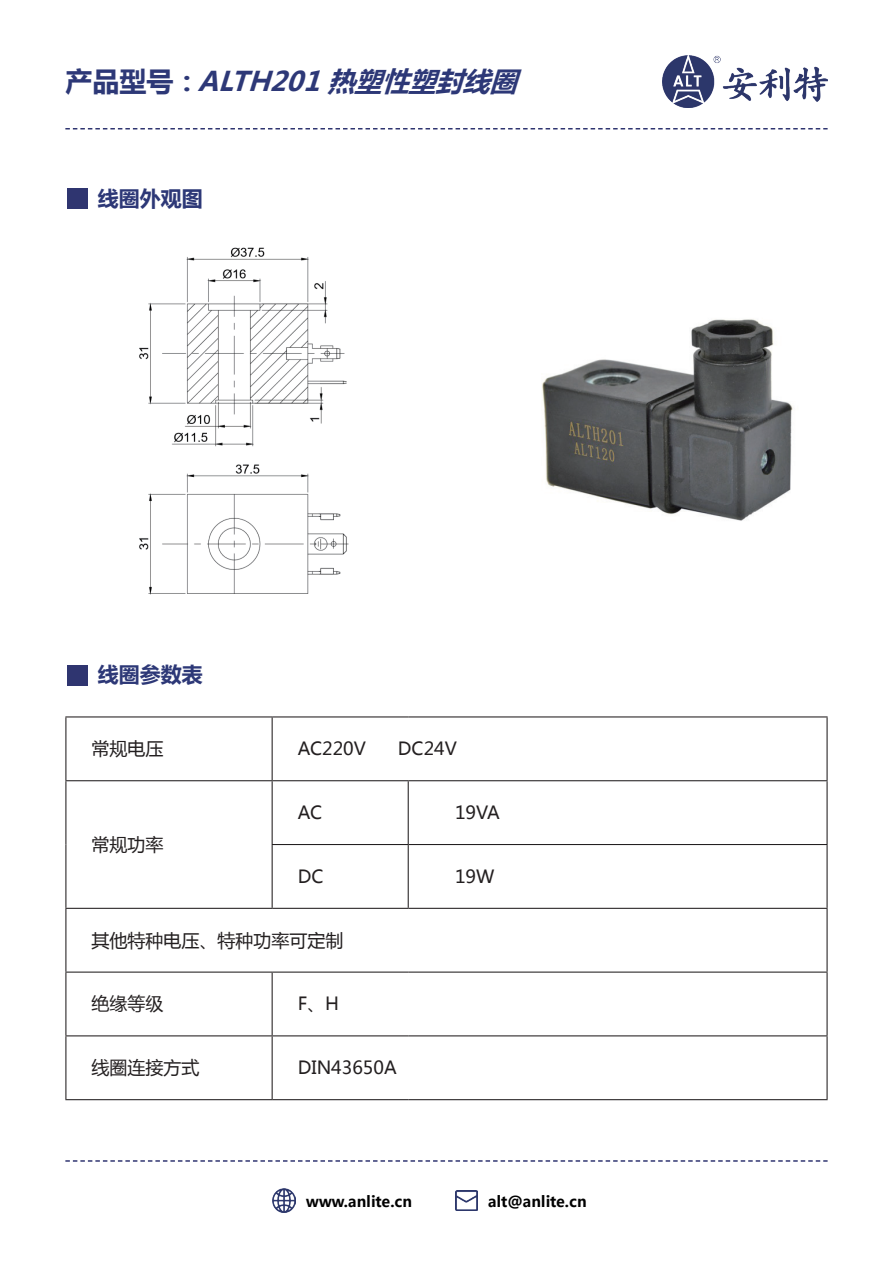
<style>
.page{position:relative;width:893px;height:1263px;background:#fff}
.page>*{position:absolute;margin:0;border:0;box-sizing:border-box;transform-origin:0 0}
.t1{font:italic 700 27px "Microsoft Ya Hei";color:#2d3877}
.t2{font:700 21px "Microsoft Ya Hei";color:#2d3877}
.t3{font:18px "Microsoft Ya Hei";color:#231f20}
.t4{font:700 15px "Microsoft Ya Hei";color:#000}
.s1{font-style:normal}
</style>
<div class="page">
<img style="left:663px;top:56px;width:164px;height:52px">
<svg style="left:65px;top:128px;width:763px;height:1px"></svg>
<svg style="left:65px;top:1160px;width:763px;height:2px"></svg>
<div style="left:67px;top:188px;width:21px;height:21px;background:#2f3570"></div>
<div style="left:67px;top:665px;width:21px;height:20px;background:#2f3570"></div>
<img style="left:272px;top:1189px;width:24px;height:23px">
<img style="left:455px;top:1190px;width:23px;height:20px">
<img style="left:542px;top:319px;width:251px;height:202px">
<hr style="left:65px;top:716px;width:207px;height:1px;background:#231f20">
<hr style="left:65px;top:717px;width:1px;height:63px;background:#231f20">
<hr style="left:272px;top:716px;width:136px;height:1px;background:#231f20">
<hr style="left:272px;top:717px;width:1px;height:63px;background:#231f20">
<hr style="left:408px;top:716px;width:420px;height:1px;background:#231f20">
<hr style="left:826px;top:717px;width:2px;height:63px;background:#231f20">
<hr style="left:65px;top:780px;width:207px;height:1px;background:#231f20">
<hr style="left:65px;top:781px;width:1px;height:63px;background:#231f20">
<hr style="left:272px;top:780px;width:136px;height:1px;background:#231f20">
<hr style="left:272px;top:781px;width:1px;height:63px;background:#231f20">
<hr style="left:408px;top:780px;width:420px;height:1px;background:#231f20">
<hr style="left:408px;top:781px;width:1px;height:63px;background:#231f20">
<hr style="left:826px;top:781px;width:2px;height:63px;background:#231f20">
<hr style="left:65px;top:844px;width:1px;height:64px;background:#231f20">
<hr style="left:272px;top:844px;width:136px;height:1px;background:#231f20">
<hr style="left:272px;top:845px;width:1px;height:63px;background:#231f20">
<hr style="left:408px;top:844px;width:420px;height:1px;background:#231f20">
<hr style="left:408px;top:845px;width:1px;height:63px;background:#231f20">
<hr style="left:826px;top:845px;width:2px;height:63px;background:#231f20">
<hr style="left:65px;top:908px;width:207px;height:1px;background:#231f20">
<hr style="left:65px;top:909px;width:1px;height:62px;background:#231f20">
<hr style="left:272px;top:908px;width:136px;height:1px;background:#231f20">
<hr style="left:408px;top:908px;width:420px;height:1px;background:#231f20">
<hr style="left:826px;top:909px;width:2px;height:62px;background:#231f20">
<hr style="left:65px;top:971px;width:207px;height:2px;background:#231f20">
<hr style="left:65px;top:973px;width:1px;height:62px;background:#231f20">
<hr style="left:272px;top:971px;width:136px;height:2px;background:#231f20">
<hr style="left:272px;top:973px;width:1px;height:62px;background:#231f20">
<hr style="left:408px;top:971px;width:420px;height:2px;background:#231f20">
<hr style="left:826px;top:973px;width:2px;height:62px;background:#231f20">
<hr style="left:65px;top:1035px;width:207px;height:1px;background:#231f20">
<hr style="left:65px;top:1036px;width:1px;height:63px;background:#231f20">
<hr style="left:272px;top:1035px;width:136px;height:1px;background:#231f20">
<hr style="left:272px;top:1036px;width:1px;height:63px;background:#231f20">
<hr style="left:408px;top:1035px;width:420px;height:1px;background:#231f20">
<hr style="left:826px;top:1036px;width:2px;height:63px;background:#231f20">
<hr style="left:65px;top:1099px;width:207px;height:1px;background:#231f20">
<hr style="left:272px;top:1099px;width:136px;height:1px;background:#231f20">
<hr style="left:408px;top:1099px;width:420px;height:1px;background:#231f20">
<img style="left:139px;top:247px;width:210px;height:348px">
<h1 class="t1" style="left:65px;top:63px;width:464px"><span class="s1">产品型号：</span> ALTH201热塑性塑封线圈</h1>
<p class="t2" style="left:98px;top:183px;width:106px">线圈外观图</p>
<p class="t2" style="left:98px;top:660px;width:106px">线圈参数表</p>
<p class="t3" style="left:91px;top:737px;width:73px">常规电压</p>
<p class="t3" style="left:298px;top:737px;width:70px">AC220V</p>
<p class="t3" style="left:398px;top:737px;width:61px">DC24V</p>
<p class="t3" style="left:91px;top:832px;width:73px">常规功率</p>
<p class="t3" style="left:298px;top:800px;width:26px">AC</p>
<p class="t3" style="left:455px;top:800px;width:46px">19VA</p>
<p class="t3" style="left:298px;top:864px;width:27px">DC</p>
<p class="t3" style="left:455px;top:864px;width:41px">19W</p>
<p class="t3" style="left:91px;top:928px;width:254px">其他特种电压、特种功率可定制</p>
<p class="t3" style="left:91px;top:992px;width:73px">绝缘等级</p>
<p class="t3" style="left:298px;top:992px;width:43px">F、H</p>
<p class="t3" style="left:91px;top:1055px;width:109px">线圈连接方式</p>
<p class="t3" style="left:298px;top:1055px;width:101px">DIN43650A</p>
<p class="t4" style="left:306px;top:1191px;width:107px">www.anlite.cn</p>
<p class="t4" style="left:488px;top:1191px;width:100px">alt@anlite.cn</p>
</div>
